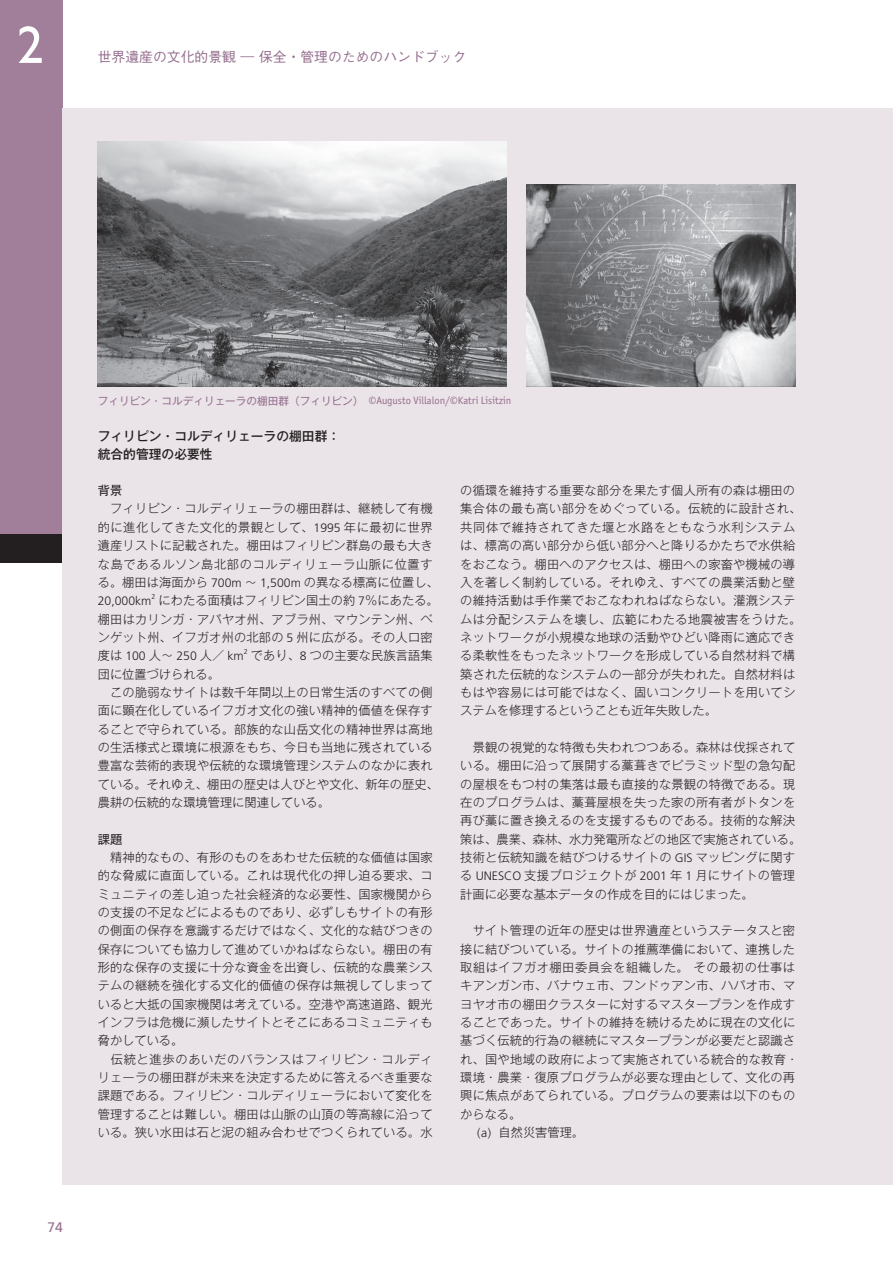
<style>
.page{position:relative;width:893px;height:1263px;background:#fff}
.page>*{position:absolute;margin:0;border:0;box-sizing:border-box;transform-origin:0 0}
.t1{font:53.1px "Gill Sans";color:#fff}
.t2{font:500 13.8px "Gothic BBB Pro";color:#956e8e}
.t3{font:13.8px "Frutiger";color:#956e8e}
.t4{font:500 12.75px/18.3px "Gothic MB101 Pro";color:#231f20}
.t5{font:300 12.15px/18.3px "Gothic MB101 Pro";letter-spacing:.015em;color:#231f20}
.t6{font:300 12.15px "Gothic MB101 Pro";letter-spacing:.045em;color:#231f20}
.t7{font:300 12.15px "Frutiger";color:#231f20}
.t8{font:12.15px "Gothic MB101 Pro";color:#231f20}
.t9{font:10.65px "Officina San ITC";color:#956e8e}
.t10{font:300 7.2px "Frutiger";color:#231f20}
.s1{font-family:"Gothic MB101 Pro"}
.s2{font-family:"Frutiger"}
</style>
<div class="page">
<div style="left:0;top:0;width:63px;height:535px;background:#a17e9a"></div>
<div style="left:0;top:534px;width:63px;height:29px;background:#231f20"></div>
<div style="left:63px;top:108px;width:830px;height:1077px;background:#eae3e8"></div>
<img style="left:526px;top:185px;width:269px;height:202px">
<img style="left:98px;top:142px;width:408px;height:245px">
<h1 class="t1" style="left:17px;top:14px;width:28px">2</h1>
<p class="t2" style="left:98px;top:46px;width:370px">世界遺産の文化的景観 ― 保全・管理のためのハンドブック</p>
<p class="t3" style="left:47px;top:1219px;width:17px">74</p>
<p class="t9" style="left:98px;top:395px;width:415px"><span class="s1">フィリピン・コルディリェーラの棚田群（フィリピン）　</span>©Augusto Villalon/©Katri Lisitzin</p>
<p class="t4" style="left:98px;top:425px;width:244px">フィリピン・コルディリェーラの棚田群：統合的管理の必要性</p>
<p class="t8" style="left:98px;top:480px;width:26px">背景</p>
<p class="t5" style="left:98px;top:498px;width:342px">　フィリピン・コルディリェーラの棚田群は、継続して有機的に進化してきた文化的景観として、<span class="s2">1995</span> 年に最初に世界遺産リストに記載された。棚田はフィリピン群島の最も大きな島であるルソン島北部のコルディリェーラ山脈に位置する。棚田は海面から <span class="s2">700m</span> 〜 <span class="s2">1,500m</span> の異なる標高に位置し、</p>
<p class="t7" style="left:98px;top:594px;width:55px">20,000km</p>
<p class="t10" style="left:151px;top:593px;width:5px">2</p>
<p class="t5" style="left:98px;top:590px;width:342px;text-indent:61px">にわたる面積はフィリピン国土の約 <span class="s2">7</span>％にあたる。棚田はカリンガ・アパヤオ州、アブラ州、マウンテン州、ベンゲット州、イフガオ州の北部の <span class="s2">5</span> 州に広がる。その人口密</p>
<p class="t7" style="left:98px;top:649px;width:147px"><span class="s1">度は</span> 100 <span class="s1">人〜</span> 250 <span class="s1">人／</span> km</p>
<p class="t10" style="left:244px;top:648px;width:5px">2</p>
<p class="t5" style="left:251px;top:645px;width:183px">であり、<span class="s2">8</span> つの主要な民族言語集</p>
<p class="t5" style="left:98px;top:663px;width:342px">団に位置づけられる。<br>　この脆弱なサイトは数千年間以上の日常生活のすべての側面に顕在化しているイフガオ文化の強い精神的価値を保存することで守られている。部族的な山岳文化の精神世界は高地の生活様式と環境に根源をもち、今日も当地に残されている豊富な芸術的表現や伝統的な環境管理システムのなかに表れている。それゆえ、棚田の歴史は人びとや文化、新年の歴史、農耕の伝統的な環境管理に関連している。</p>
<p class="t8" style="left:98px;top:829px;width:26px">課題</p>
<p class="t5" style="left:98px;top:846px;width:336px">　精神的なもの、有形のものをあわせた伝統的な価値は国家的な脅威に直面している。これは現代化の押し迫る要求、コミュニティの差し迫った社会経済的な必要性、国家機関からの支援の不足などによるものであり、必ずしもサイトの有形の側面の保存を意識するだけではなく、文化的な結びつきの保存についても協力して進めていかねばならない。棚田の有形的な保存の支援に十分な資金を出資し、伝統的な農業システムの継続を強化する文化的価値の保存は無視してしまっていると大抵の国家機関は考えている。空港や高速道路、観光インフラは危機に瀕したサイトとそこにあるコミュニティも脅かしている。<br>　伝統と進歩のあいだのバランスはフィリピン・コルディリェーラの棚田群が未来を決定するために答えるべき重要な課題である。フィリピン・コルディリェーラにおいて変化を管理することは難しい。棚田は山脈の山頂の等高線に沿っている。狭い水田は石と泥の組み合わせでつくられている。水</p>
<p class="t5" style="left:460px;top:480px;width:342px">の循環を維持する重要な部分を果たす個人所有の森は棚田の集合体の最も高い部分をめぐっている。伝統的に設計され、共同体で維持されてきた堰と水路をともなう水利システムは、標高の高い部分から低い部分へと降りるかたちで水供給をおこなう。棚田へのアクセスは、棚田への家畜や機械の導入を著しく制約している。それゆえ、すべての農業活動と壁の維持活動は手作業でおこなわれねばならない。灌漑システムは分配システムを壊し、広範にわたる地震被害をうけた。ネットワークが小規模な地球の活動やひどい降雨に適応できる柔軟性をもったネットワークを形成している自然材料で構築された伝統的なシステムの一部分が失われた。自然材料はもはや容易には可能ではなく、固いコンクリートを用いてシステムを修理するということも近年失敗した。</p>
<p class="t5" style="left:460px;top:736px;width:342px">　景観の視覚的な特徴も失われつつある。森林は伐採されている。棚田に沿って展開する藁葺きでピラミッド型の急勾配の屋根をもつ村の集落は最も直接的な景観の特徴である。現在のプログラムは、藁葺屋根を失った家の所有者がトタンを再び藁に置き換えるのを支援するものである。技術的な解決策は、農業、森林、水力発電所などの地区で実施されている。技術と伝統知識を結びつけるサイトの <span class="s2">GIS</span> マッピングに関する <span class="s2">UNESCO</span> 支援プロジェクトが <span class="s2">2001</span> 年 <span class="s2">1</span> 月にサイトの管理計画に必要な基本データの作成を目的にはじまった。</p>
<p class="t5" style="left:460px;top:920px;width:336px">　サイト管理の近年の歴史は世界遺産というステータスと密</p>
<p class="t5" style="left:460px;top:938px;width:336px">接に結びついている。サイトの推薦準備において、連携した</p>
<p class="t6" style="left:460px;top:957px;width:336px">取組はイフガオ棚田委員会を組織した。その最初の仕事は</p>
<p class="t5" style="left:460px;top:975px;width:336px">キアンガン市、バナウェ市、フンドゥアン市、ハパオ市、マ</p>
<p class="t5" style="left:460px;top:993px;width:336px">ヨヤオ市の棚田クラスターに対するマスタープランを作成す</p>
<p class="t5" style="left:460px;top:1011px;width:336px">ることであった。サイトの維持を続けるために現在の文化に</p>
<p class="t5" style="left:460px;top:1030px;width:336px">基づく伝統的行為の継続にマスタープランが必要だと認識さ</p>
<p class="t5" style="left:460px;top:1048px;width:339px">れ、国や地域の政府によって実施されている統合的な教育・</p>
<p class="t5" style="left:460px;top:1066px;width:336px">環境・農業・復原プログラムが必要な理由として、文化の再</p>
<p class="t5" style="left:460px;top:1085px;width:336px">興に焦点があてられている。プログラムの要素は以下のもの</p>
<p class="t5" style="left:460px;top:1103px;width:63px">からなる。</p>
<p class="t5" style="left:477px;top:1121px;width:108px"><span class="s2">(a)</span> 自然災害管理。</p>
</div>
